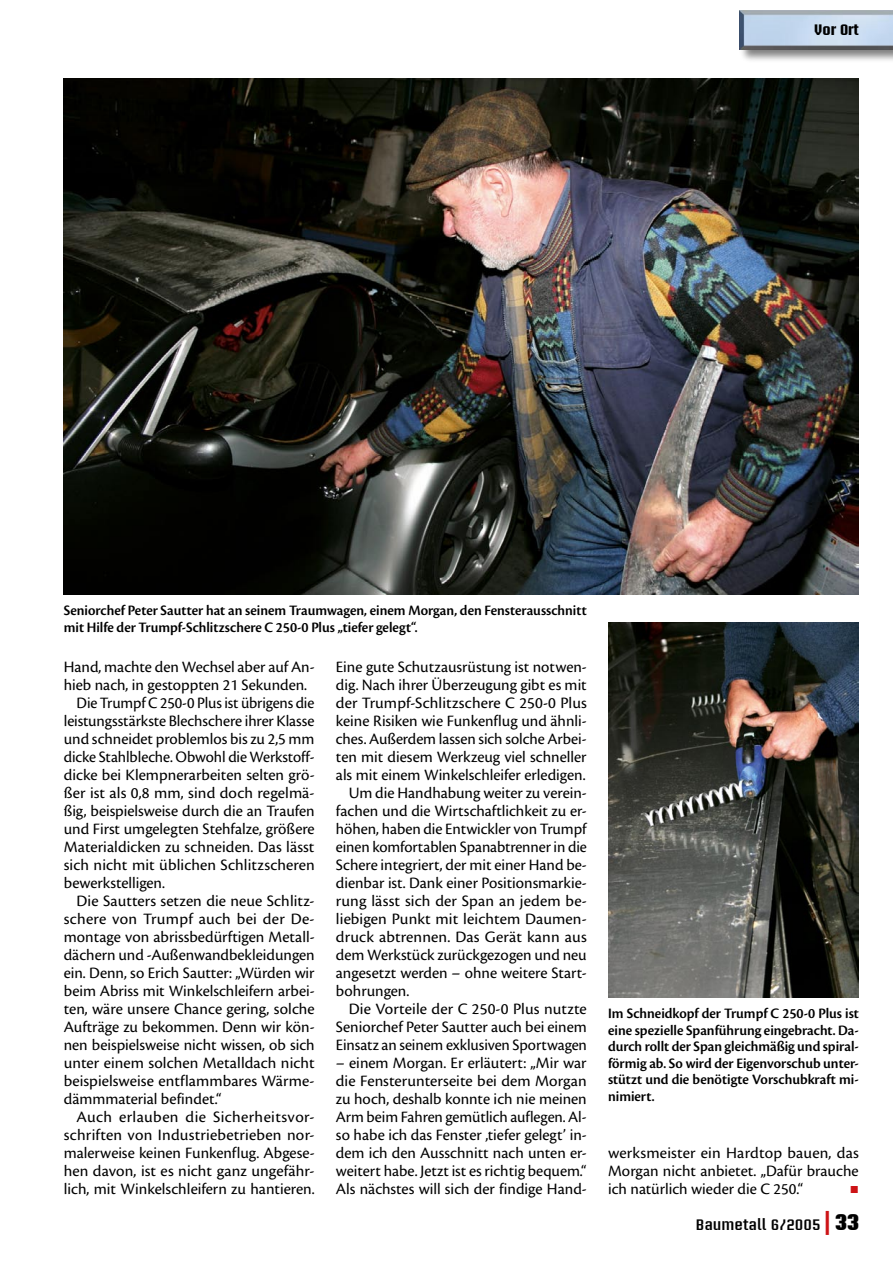
<style>
.page{position:relative;width:893px;height:1263px;background:#fff}
.page>*{position:absolute;margin:0;border:0;box-sizing:border-box;transform-origin:0 0}
.t1{font:16.5px/18px "Cronos Pro";color:#000;text-align:justify}
.t2{font:16.5px "Cronos Pro";letter-spacing:.025em;color:#000}
.t3{font:16.5px "European Pi Std 3";color:#cd1316}
.t4{font:15px/16.5px "Cronos Pro Semibold Disp";color:#000}
.t5{font:600 15px "Briem Akademi Std";color:#000}
.t6{font:700 15px "Briem Akademi Std";color:#000}
.s1{font-size:24px;color:#cd1316}
.s2{font-weight:900;font-size:22.5px}
</style>
<div class="page">
<div style="left:738px;top:9px;width:155px;height:54px;background:#000;opacity:.5"></div>
<img style="left:740px;top:11px;width:153px;height:38px">
<img style="left:64px;top:78px;width:795px;height:517px">
<img style="left:608px;top:622px;width:251px;height:376px">
<p class="t6" style="left:814px;top:22px;width:46px">Vor Ort</p>
<p class="t4" style="left:64px;top:602px;width:525px">Seniorchef Peter Sautter hat an seinem Traumwagen, einem Morgan, den Fensterausschnitt mit Hilfe der Trumpf-Schlitzschere C 250-0 Plus „tiefer gelegt“.</p>
<p class="t1" style="left:64px;top:658px;width:252px">Hand, machte den Wechsel aber auf An-</p>
<p class="t1" style="left:64px;top:676px;width:245px">hieb nach, in gestoppten 21 Sekunden.</p>
<p class="t1" style="left:77px;top:694px;width:239px">Die Trumpf C 250-0 Plus ist übrigens die</p>
<p class="t1" style="left:64px;top:712px;width:252px">leistungsstärkste Blechschere ihrer Klasse</p>
<p class="t1" style="left:64px;top:730px;width:252px">und schneidet problemlos bis zu 2,5 mm</p>
<p class="t1" style="left:64px;top:748px;width:252px">dicke Stahlbleche. Obwohl die Werkstoff-</p>
<p class="t1" style="left:64px;top:766px;width:252px">dicke bei Klempnerarbeiten selten grö-</p>
<p class="t1" style="left:64px;top:784px;width:252px">ßer ist als 0,8 mm, sind doch regelmä-</p>
<p class="t1" style="left:64px;top:802px;width:252px">ßig, beispielsweise durch die an Traufen</p>
<p class="t1" style="left:64px;top:820px;width:252px">und First umgelegten Stehfalze, größere</p>
<p class="t1" style="left:64px;top:838px;width:252px">Materialdicken zu schneiden. Das lässt</p>
<p class="t1" style="left:64px;top:856px;width:252px">sich nicht mit üblichen Schlitzscheren</p>
<p class="t1" style="left:64px;top:874px;width:103px">bewerkstelligen.</p>
<p class="t1" style="left:77px;top:892px;width:240px">Die Sautters setzen die neue Schlitz-</p>
<p class="t1" style="left:64px;top:910px;width:252px">schere von Trumpf auch bei der De-</p>
<p class="t1" style="left:64px;top:928px;width:252px">montage von abrissbedürftigen Metall-</p>
<p class="t1" style="left:64px;top:946px;width:252px">dächern und -Außenwandbekleidungen</p>
<p class="t1" style="left:64px;top:964px;width:252px">ein. Denn, so Erich Sautter: „Würden wir</p>
<p class="t1" style="left:64px;top:982px;width:252px">beim Abriss mit Winkelschleifern arbei-</p>
<p class="t1" style="left:64px;top:1000px;width:252px">ten, wäre unsere Chance gering, solche</p>
<p class="t1" style="left:64px;top:1018px;width:252px">Aufträge zu bekommen. Denn wir kön-</p>
<p class="t1" style="left:64px;top:1036px;width:252px">nen beispielsweise nicht wissen, ob sich</p>
<p class="t1" style="left:64px;top:1054px;width:252px">unter einem solchen Metalldach nicht</p>
<p class="t1" style="left:64px;top:1072px;width:252px">beispielsweise entflammbares Wärme-</p>
<p class="t1" style="left:64px;top:1090px;width:159px">dämmmaterial befindet.“</p>
<p class="t2" style="left:77px;top:1107px;width:240px">Auch erlauben die Sicherheitsvor-</p>
<p class="t1" style="left:64px;top:1126px;width:252px">schriften von Industriebetrieben nor-</p>
<p class="t1" style="left:64px;top:1144px;width:252px">malerweise keinen Funkenflug. Abgese-</p>
<p class="t1" style="left:64px;top:1162px;width:252px">hen davon, ist es nicht ganz ungefähr-</p>
<p class="t1" style="left:64px;top:1180px;width:252px">lich, mit Winkelschleifern zu hantieren.</p>
<p class="t1" style="left:336px;top:658px;width:252px">Eine gute Schutzausrüstung ist notwen-</p>
<p class="t1" style="left:336px;top:676px;width:252px">dig. Nach ihrer Überzeugung gibt es mit</p>
<p class="t1" style="left:336px;top:694px;width:252px">der Trumpf-Schlitzschere C 250-0 Plus</p>
<p class="t1" style="left:336px;top:712px;width:252px">keine Risiken wie Funkenflug und ähnli-</p>
<p class="t1" style="left:336px;top:730px;width:252px">ches. Außerdem lassen sich solche Arbei-</p>
<p class="t1" style="left:336px;top:748px;width:252px">ten mit diesem Werkzeug viel schneller</p>
<p class="t1" style="left:336px;top:766px;width:251px">als mit einem Winkelschleifer erledigen.</p>
<p class="t1" style="left:349px;top:784px;width:240px">Um die Handhabung weiter zu verein-</p>
<p class="t1" style="left:336px;top:802px;width:252px">fachen und die Wirtschaftlichkeit zu er-</p>
<p class="t1" style="left:336px;top:820px;width:252px">höhen, haben die Entwickler von Trumpf</p>
<p class="t1" style="left:336px;top:838px;width:252px">einen komfortablen Spanabtrenner in die</p>
<p class="t1" style="left:336px;top:856px;width:252px">Schere integriert, der mit einer Hand be-</p>
<p class="t1" style="left:336px;top:874px;width:252px">dienbar ist. Dank einer Positionsmarkie-</p>
<p class="t1" style="left:336px;top:892px;width:252px">rung lässt sich der Span an jedem be-</p>
<p class="t1" style="left:336px;top:910px;width:252px">liebigen Punkt mit leichtem Daumen-</p>
<p class="t1" style="left:336px;top:928px;width:252px">druck abtrennen. Das Gerät kann aus</p>
<p class="t1" style="left:336px;top:946px;width:252px">dem Werkstück zurückgezogen und neu</p>
<p class="t1" style="left:336px;top:964px;width:252px">angesetzt werden – ohne weitere Start-</p>
<p class="t1" style="left:336px;top:982px;width:75px">bohrungen.</p>
<p class="t1" style="left:349px;top:1000px;width:240px">Die Vorteile der C 250-0 Plus nutzte</p>
<p class="t1" style="left:336px;top:1018px;width:252px">Seniorchef Peter Sautter auch bei einem</p>
<p class="t1" style="left:336px;top:1036px;width:252px">Einsatz an seinem exklusiven Sportwagen</p>
<p class="t1" style="left:336px;top:1054px;width:252px">– einem Morgan. Er erläutert: „Mir war die Fensterunterseite bei dem Morgan zu hoch, deshalb konnte ich nie meinen Arm beim Fahren gemütlich auflegen. Al&shy;so habe ich das Fenster ‚tiefer gelegt’ in&shy;dem ich den Ausschnitt nach unten er&shy;weitert habe. Jetzt ist es richtig bequem.“ Als nächstes will sich der findige Hand-</p>
<p class="t4" style="left:608px;top:1005px;width:252px;text-align:justify">Im Schneidkopf der Trumpf C 250-0 Plus ist eine spezielle Spanführung eingebracht. Da&shy;durch rollt der Span gleichmäßig und spiral&shy;förmig ab. So wird der Eigenvorschub unter&shy;stützt und die benötigte Vorschubkraft mi&shy;nimiert.</p>
<p class="t1" style="left:608px;top:1144px;width:252px">werksmeister ein Hardtop bauen, das Morgan nicht anbietet. „Dafür brauche ich natürlich wieder die C 250.“</p>
<p class="t3" style="left:850px;top:1176px;width:11px">▪</p>
<p class="t5" style="left:696px;top:1216px;width:165px">Baumetall 6/2005 <span class="s1">|</span> <span class="s2">33</span></p>
</div>
